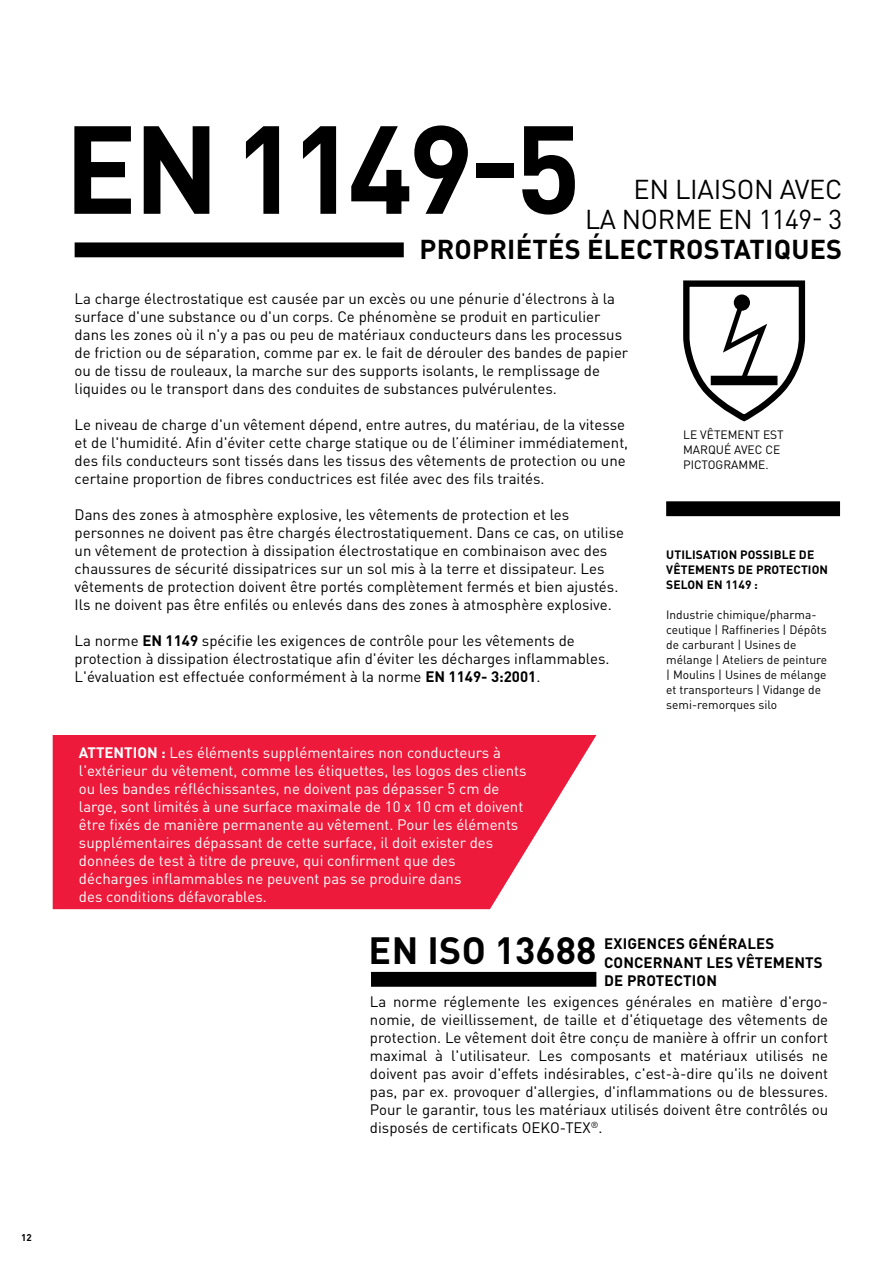
<style>
.page{position:relative;width:893px;height:1263px;background:#fff}
.page>*{position:absolute;margin:0;border:0;box-sizing:border-box;transform-origin:0 0}
.t1{font:700 123px "DIN Pro";letter-spacing:-.055em;color:#000}
.t2{font:700 37.5px "DIN Pro";color:#000}
.t3{font:27px/30px "DIN Pro";letter-spacing:-.01em;color:#000;text-align:right}
.t4{font:700 27px "DIN Pro";letter-spacing:.01em;color:#000}
.t5{font:15px/18px "DIN Pro";color:#000}
.t6{font:15px/18px "DIN Pro";color:#fff}
.t7{font:700 15px/18.8px "DIN Pro";letter-spacing:.01em;color:#000}
.t8{font:12px/15px "DIN Pro";color:#000}
.t9{font:700 12px/15px "DIN Pro";letter-spacing:.01em;color:#000}
.t10{font:700 9.75px "DIN Pro";color:#000}
.s1{font-weight:700}
</style>
<div class="page">
<svg style="left:53px;top:735px;width:543px;height:174px;background:#ee304e"></svg>
<svg style="left:683px;top:280px;width:122px;height:141px"></svg>
<div style="left:711px;top:376px;width:66px;height:9px;background:#000"></div>
<div style="left:75px;top:242px;width:329px;height:15px;background:#000"></div>
<div style="left:666px;top:501px;width:174px;height:15px;background:#000"></div>
<div style="left:371px;top:972px;width:225px;height:15px;background:#000"></div>
<p class="t10" style="left:21px;top:1230px;width:12px">12</p>
<h1 class="t1" style="left:64px;top:67px;width:518px">EN 1149-5</h1>
<h3 class="t3" style="left:585px;top:171px;width:259px">EN LIAISON AVEC<br>LA NORME EN 1149- 3</h3>
<h3 class="t4" style="left:420px;top:227px;width:424px">PROPRIÉTÉS ÉLECTROSTATIQUES</h3>
<p class="t5" style="left:75px;top:288px;width:555px">La charge électrostatique est causée par un excès ou une pénurie d'électrons à la surface d'une substance ou d'un corps. Ce phénomène se produit en particulier dans les zones où il n'y a pas ou peu de matériaux conducteurs dans les processus de friction ou de séparation, comme par ex. le fait de dérouler des bandes de papier ou de tissu de rouleaux, la marche sur des supports isolants, le remplissage de liquides ou le transport dans des conduites de substances pulvérulentes.</p>
<p class="t5" style="left:75px;top:414px;width:555px">Le niveau de charge d'un vêtement dépend, entre autres, du matériau, de la vitesse et de l'humidité. Afin d'éviter cette charge statique ou de l’éliminer immédiatement, des fils conducteurs sont tissés dans les tissus des vêtements de protection ou une certaine proportion de fibres conductrices est filée avec des fils traités.</p>
<p class="t5" style="left:75px;top:504px;width:551px">Dans des zones à atmosphère explosive, les vêtements de protection et les personnes ne doivent pas être chargés électrostatiquement. Dans ce cas, on utilise un vêtement de protection à dissipation électrostatique en combinaison avec des chaussures de sécurité dissipatrices sur un sol mis à la terre et dissipateur. Les vêtements de protection doivent être portés complètement fermés et bien ajustés.<br>Ils ne doivent pas être enfilés ou enlevés dans des zones à atmosphère explosive.</p>
<p class="t5" style="left:75px;top:630px;width:537px">La norme <span class="s1">EN 1149</span> spécifie les exigences de contrôle pour les vêtements de protection à dissipation électrostatique afin d'éviter les décharges inflammables.<br>L'évaluation est effectuée conformément à la norme <span class="s1">EN 1149- 3:2001</span>.</p>
<p class="t8" style="left:683px;top:426px;width:102px">LE VÊTEMENT EST<br>MARQUÉ AVEC CE<br>PICTOGRAMME.</p>
<p class="t9" style="left:666px;top:546px;width:163px">UTILISATION POSSIBLE DE<br>VÊTEMENTS DE PROTECTION<br>SELON EN 1149 :</p>
<p class="t8" style="left:666px;top:606px;width:162px">Industrie chimique/pharma&shy;ceutique | Raffineries | Dépôts de carburant | Usines de mélange | Ateliers de peinture | Moulins | Usines de mélange et transporteurs | Vidange de semi-remorques silo</p>
<p class="t6" style="left:79px;top:742px;width:449px"><span class="s1">ATTENTION :</span> Les éléments supplémentaires non conducteurs à l'extérieur du vêtement, comme les étiquettes, les logos des clients ou les bandes réfléchissantes, ne doivent pas dépasser 5 cm de large, sont limités à une surface maximale de 10 x 10 cm et doivent être fixés de manière permanente au vêtement. Pour les éléments supplémentaires dépassant de cette surface, il doit exister des données de test à titre de preuve, qui confirment que des décharges inflammables ne peuvent pas se produire dans<br>des conditions défavorables.</p>
<h2 class="t2" style="left:369px;top:919px;width:230px">EN ISO 13688</h2>
<p class="t5" style="left:370px;top:991px;width:460px;text-align:justify">La norme réglemente les exigences générales en matière d'ergo&shy;nomie, de vieillissement, de taille et d'étiquetage des vêtements de protection. Le vêtement doit être conçu de manière à offrir un confort maximal à l'utilisateur. Les composants et matériaux utilisés ne doivent pas avoir d'effets indésirables, c'est-à-dire qu'ils ne doivent pas, par ex. provoquer d'allergies, d'inflammations ou de blessures.<br>Pour le garantir, tous les matériaux utilisés doivent être contrôlés ou disposés de certificats OEKO-TEX<sup>®</sup>.</p>
<p class="t7" style="left:604px;top:932px;width:220px">EXIGENCES GÉNÉRALES<br>CONCERNANT LES VÊTEMENTS<br>DE PROTECTION</p>
</div>
